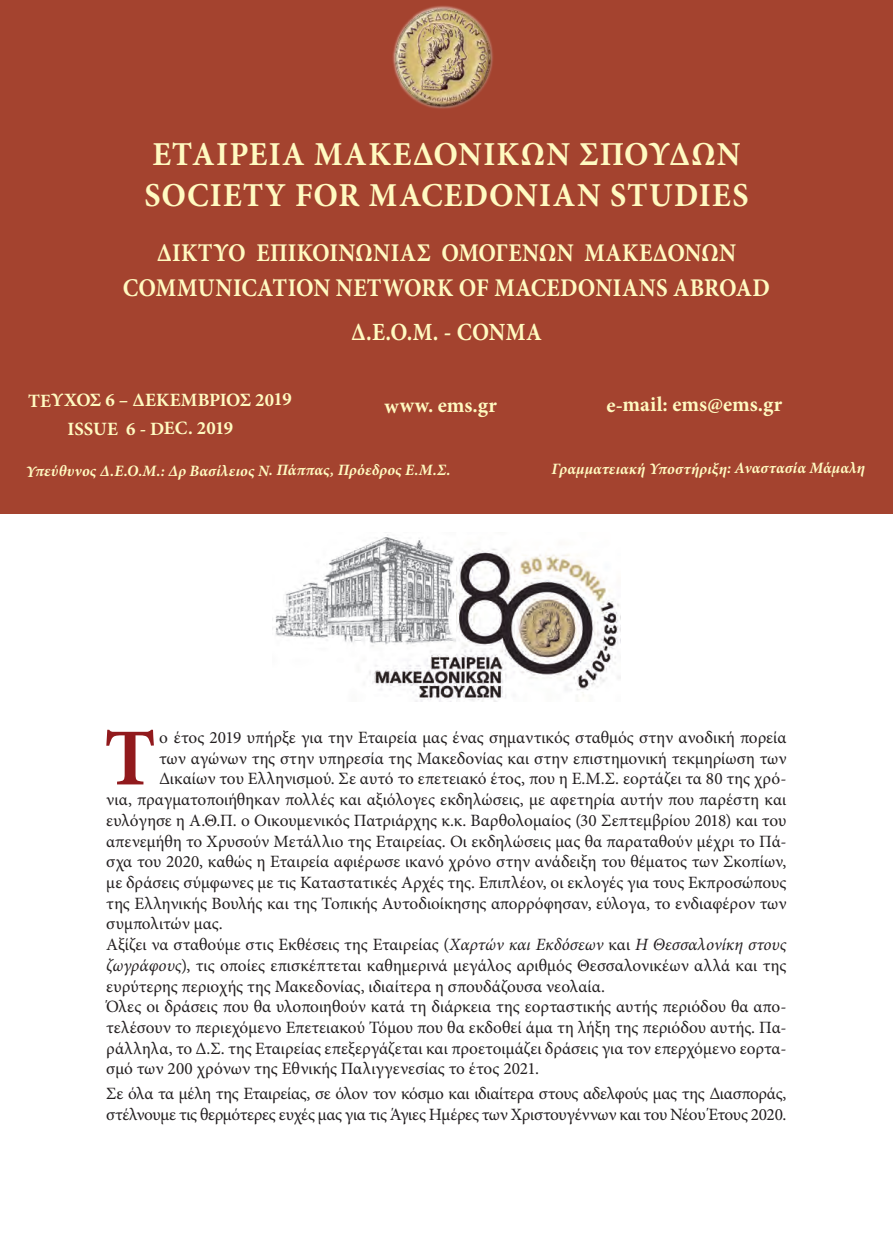
<style>
.page{position:relative;width:893px;height:1234px;background:#fff}
.page>*{position:absolute;margin:0;border:0;box-sizing:border-box;transform-origin:0 0}
.t1{font:700 81px "Minion Pro";color:#911a1d}
.t2{font:700 33.45px "Minion Pro";letter-spacing:.035em;color:#fffac1;scale:.96 1}
.t3{font:700 25.5px "Minion Pro";letter-spacing:.01em;color:#fffac1;scale:.9 1}
.t4{font:700 24.75px "Minion Pro";letter-spacing:.015em;color:#fffac1;scale:.9 1}
.t5{font:700 21px "Minion Pro";letter-spacing:-.01em;color:#fffac1}
.t6{font:700 18.75px "Minion Pro";letter-spacing:-.01em;color:#fffac1}
.t7{font:17.25px/20.7px "Minion Pro";color:#231f20;text-align:justify}
.t8{font:17.25px/20.7px "Minion Pro";letter-spacing:-.02em;color:#231f20}
.t9{font:italic 700 15.75px "Minion Pro";letter-spacing:.005em;color:#fffac1}
.s1{font-style:italic}
</style>
<div class="page">
<div style="left:0;top:0;width:893px;height:513px;background:#a4432f"></div>
<img style="left:393px;top:6px;width:100px;height:103px">
<img style="left:272px;top:532px;width:349px;height:169px">
<p class="t2" style="left:152px;top:130px;width:614px">ΕΤΑΙΡΕΙΑ ΜΑΚΕΔΟΝΙΚΩΝ ΣΠΟΥΔΩΝ</p>
<p class="t2" style="left:144px;top:172px;width:631px">SOCIETY FOR MACEDONIAN STUDIES</p>
<p class="t3" style="left:157px;top:235px;width:645px">ΔΙΚΤΥΟ ΕΠΙΚΟΙΝΩΝΙΑΣ ΟΜΟΓΕΝΩΝ ΜΑΚΕΔΟΝΩΝ</p>
<p class="t3" style="left:123px;top:270px;width:721px">COMMUNICATION NETWORK OF MACEDONIANS ABROAD</p>
<p class="t4" style="left:351px;top:314px;width:214px">Δ.Ε.Ο.Μ. - CONMA</p>
<p class="t6" style="left:28px;top:386px;width:265px">ΤΕΥΧΟΣ 6 – ΔΕΚΕΜΒΡΙΟΣ 2019</p>
<p class="t5" style="left:385px;top:390px;width:114px">www. ems.gr</p>
<p class="t5" style="left:606px;top:389px;width:177px">e-mail: ems@ems.gr</p>
<p class="t6" style="left:67px;top:415px;width:167px">ISSUE 6 - DEC. 2019</p>
<p class="t9" style="left:26px;top:459px;width:427px">Υπεύθυνος Δ.Ε.Ο.Μ.: Δρ Βασίλειος Ν. Πάππας, Πρόεδρος Ε.Μ.Σ.</p>
<p class="t9" style="left:552px;top:457px;width:315px">Γραμματειακή Υποστήριξη: Αναστασία Μάμαλη</p>
<p class="t1" style="left:104px;top:701px;width:53px">Τ</p>
<p class="t7" style="left:159px;top:727px;width:629px">ο έτος 2019 υπήρξε για την Εταιρεία μας ένας σημαντικός σταθμός στην ανοδική πορεία</p>
<p class="t7" style="left:159px;top:747px;width:629px">των αγώνων της στην υπηρεσία της Μακεδονίας και στην επιστημονική τεκμηρίωση των</p>
<p class="t7" style="left:159px;top:768px;width:629px">Δικαίων του Ελληνισμού. Σε αυτό το επετειακό έτος, που η Ε.Μ.Σ. εορτάζει τα 80 της χρό-</p>
<p class="t7" style="left:106px;top:789px;width:681px">νια, πραγματοποιήθηκαν πολλές και αξιόλογες εκδηλώσεις, με αφετηρία αυτήν που παρέστη και</p>
<p class="t7" style="left:106px;top:809px;width:682px">ευλόγησε η Α.Θ.Π. ο Οικουμενικός Πατριάρχης κ.κ. Βαρθολομαίος (30 Σεπτεμβρίου 2018) και του</p>
<p class="t7" style="left:106px;top:830px;width:682px">απενεμήθη το Χρυσούν Μετάλλιο της Εταιρείας. Οι εκδηλώσεις μας θα παραταθούν μέχρι το Πά-</p>
<p class="t7" style="left:106px;top:851px;width:682px">σχα του 2020, καθώς η Εταιρεία αφιέρωσε ικανό χρόνο στην ανάδειξη του θέματος των Σκοπίων,</p>
<p class="t7" style="left:106px;top:872px;width:682px">με δράσεις σύμφωνες με τις Καταστατικές Αρχές της. Επιπλέον, οι εκλογές για τους Εκπροσώπους</p>
<p class="t7" style="left:106px;top:892px;width:682px">της Ελληνικής Βουλής και της Τοπικής Αυτοδιοίκησης απορρόφησαν, εύλογα, το ενδιαφέρον των</p>
<p class="t7" style="left:106px;top:913px;width:118px">συμπολιτών μας.</p>
<p class="t7" style="left:106px;top:934px;width:682px">Αξίζει να σταθούμε στις Εκθέσεις της Εταιρείας (<span class="s1">Χαρτών και Εκδόσεων</span> και <span class="s1">Η Θεσσαλονίκη στους ζωγράφους</span>), τις οποίες επισκέπτεται καθημερινά μεγάλος αριθμός Θεσσαλονικέων αλλά και της ευρύτερης περιοχής της Μακεδονίας, ιδιαίτερα η σπουδάζουσα νεολαία.</p>
<p class="t7" style="left:106px;top:996px;width:682px">Όλες οι δράσεις που θα υλοποιηθούν κατά τη διάρκεια της εορταστικής αυτής περιόδου θα απο&shy;τελέσουν το περιεχόμενο Επετειακού Τόμου που θα εκδοθεί άμα τη λήξη της περιόδου αυτής. Πα&shy;ράλληλα, το Δ.Σ. της Εταιρείας επεξεργάζεται και προετοιμάζει δράσεις για τον επερχόμενο εορτα&shy;σμό των 200 χρόνων της Εθνικής Παλιγγενεσίας το έτος 2021.</p>
<p class="t8" style="left:106px;top:1083px;width:682px">Σε όλα τα μέλη της Εταιρείας, σε όλον τον κόσμο και ιδιαίτερα στους αδελφούς μας της Διασποράς, στέλνουμε τις θερμότερες ευχές μας για τις Άγιες Ημέρες των Χριστουγέννων και του Νέου Έτους 2020.</p>
</div>
